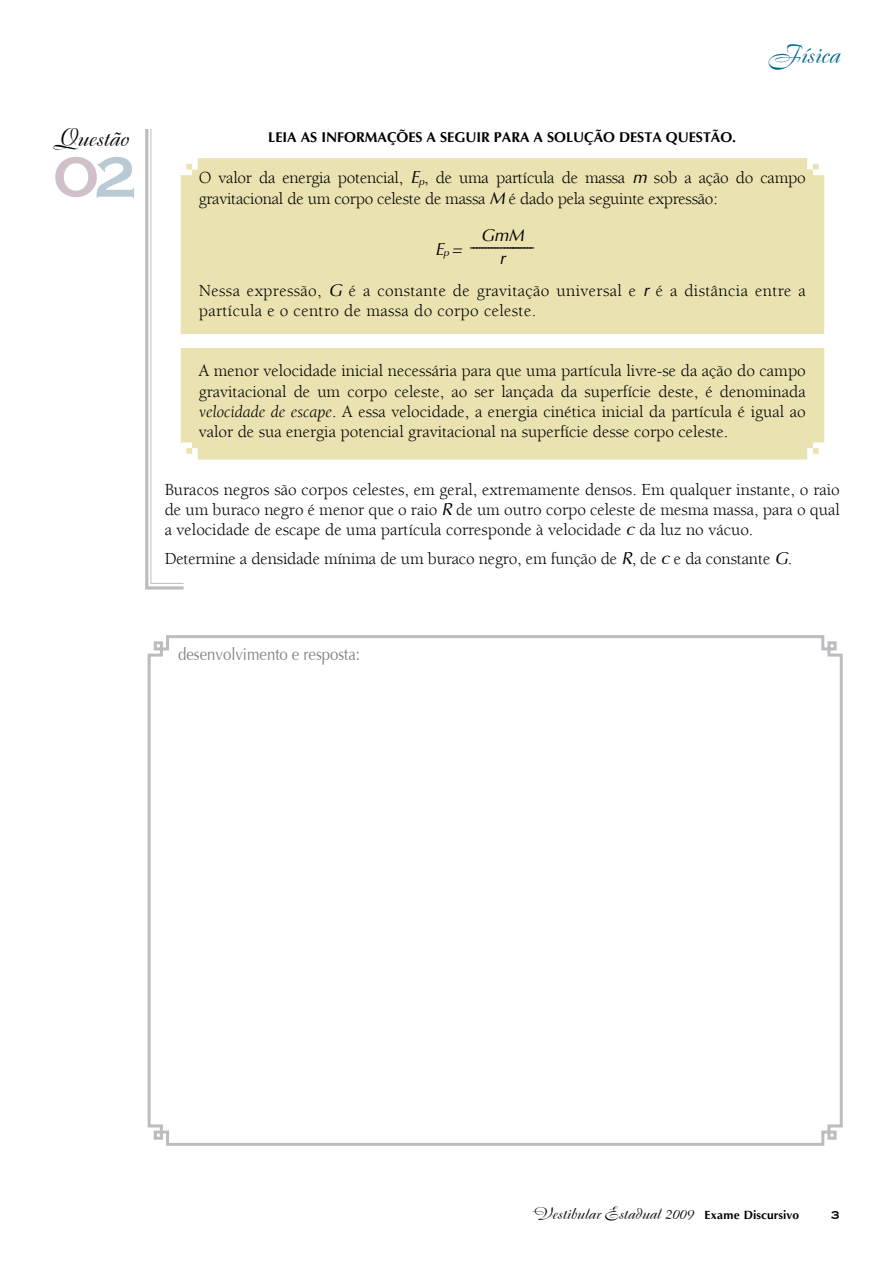
<style>
.page{position:relative;width:893px;height:1263px;background:#fff}
.page>*{position:absolute;margin:0;border:0;box-sizing:border-box;transform-origin:0 0}
.t1{font:75px "Copperplate Thirty One BC";color:#d0c0c9}
.t2{font:25.5px "Boulevard";color:#006890}
.t3{font:24px "Boulevard";color:#000}
.t4{font:17.25px/20.2px "Berkeley";color:#000;text-align:justify}
.t5{font:17.25px/20.2px "Berkeley";letter-spacing:.02em;color:#000}
.t6{font:17.25px "Optima";color:#808285;scale:.87 1}
.t7{font:17.25px/12.3px "Optima";color:#000;text-align:center}
.t8{font:italic 17.25px "Optima";color:#000}
.t9{font:16.5px "Boulevard";color:#000}
.t10{font:15px "Copperplate Thirty One BC";color:#000}
.t11{font:700 14.25px "Optima";color:#000}
.s1{color:#bacad3}
.s2{font-family:"Optima";font-style:italic}
.s3{font-family:"Optima";font-style:italic;font-size:10.05px}
.s4{font-style:italic}
.s5{font-size:10.05px}
.s6{font-family:"Optima";font-weight:700;font-size:12px}
</style>
<div class="page">
<div style="left:184px;top:158px;width:640px;height:301px;background:#eae3b1"></div>
<svg style="left:145px;top:130px;width:39px;height:460px"></svg>
<svg style="left:147px;top:635px;width:696px;height:511px"></svg>
<div style="left:170px;top:334px;width:663px;height:14px;background:#fff"></div>
<h3 class="t3" style="left:53px;top:123px;width:77px">Questão</h3>
<h1 class="t1" style="left:53px;top:122px;width:87px">0<span class="s1">2</span></h1>
<h2 class="t2" style="left:767px;top:37px;width:74px">Física</h2>
<p class="t11" style="left:268px;top:129px;width:15px">LEIA</p>
<p class="t11" style="left:301px;top:129px;width:31px">AS INFORMA</p>
<p class="t11" style="left:387px;top:129px;width:63px">ÇÕES A SEGUIR</p>
<p class="t11" style="left:494px;top:129px;width:10px">PARA</p>
<p class="t11" style="left:534px;top:129px;width:24px">A SOLU</p>
<p class="t11" style="left:584px;top:129px;width:45px">ÇÃO DESTA</p>
<p class="t11" style="left:666px;top:129px;width:10px">QUEST</p>
<p class="t11" style="left:711px;top:129px;width:27px">ÃO.</p>
<p class="t4" style="left:199px;top:168px;width:609px">O valor da energia potencial, <span class="s2">E</span><span class="s3">p</span>, de uma partícula de massa <span class="s2">m</span> sob a ação do campo gravitacional de um corpo celeste de massa <span class="s2">M</span> é dado pela seguinte expressão:</p>
<p class="t8" style="left:481px;top:225px;width:45px">GmM</p>
<p class="t7" style="left:470px;top:240px;width:67px">----------<span class="s4">----</span>------- <span class="s4">r</span></p>
<p class="t5" style="left:199px;top:281px;width:609px">Nessa expressão, <span class="s2">G</span> é a constante de gravitação universal e <span class="s2">r</span> é a distância entre a partícula e o centro de massa do corpo celeste.</p>
<p class="t8" style="left:435px;top:239px;width:28px">E<span class="s5">p</span> =</p>
<p class="t4" style="left:199px;top:361px;width:609px">A menor velocidade inicial necessária para que uma partícula livre-se da ação do campo gravitacional de um corpo celeste, ao ser lançada da superfície deste, é denominada <span class="s4">velocidade de escape</span>. A essa velocidade, a energia cinética inicial da partícula é igual ao valor de sua energia potencial gravitacional na superfície desse corpo celeste.</p>
<p class="t4" style="left:165px;top:479px;width:677px">Buracos negros são corpos celestes, em geral, extremamente densos. Em qualquer instante, o raio de um buraco negro é menor que o raio <span class="s2">R</span> de um outro corpo celeste de mesma massa, para o qual a velocidade de escape de uma partícula corresponde à velocidade <span class="s2">c</span> da luz no vácuo.</p>
<p class="t4" style="left:165px;top:549px;width:629px">Determine a densidade mínima de um buraco negro, em função de <span class="s2">R</span>, de <span class="s2">c</span> e da constante <span class="s2">G</span>.</p>
<p class="t6" style="left:178px;top:645px;width:211px">desenvolvimento e resposta:</p>
<p class="t9" style="left:531px;top:1203px;width:269px">Vestibular Estadual 2009 <span class="s6">EXAME DISCURSIVO</span></p>
<p class="t10" style="left:831px;top:1204px;width:11px">3</p>
</div>
